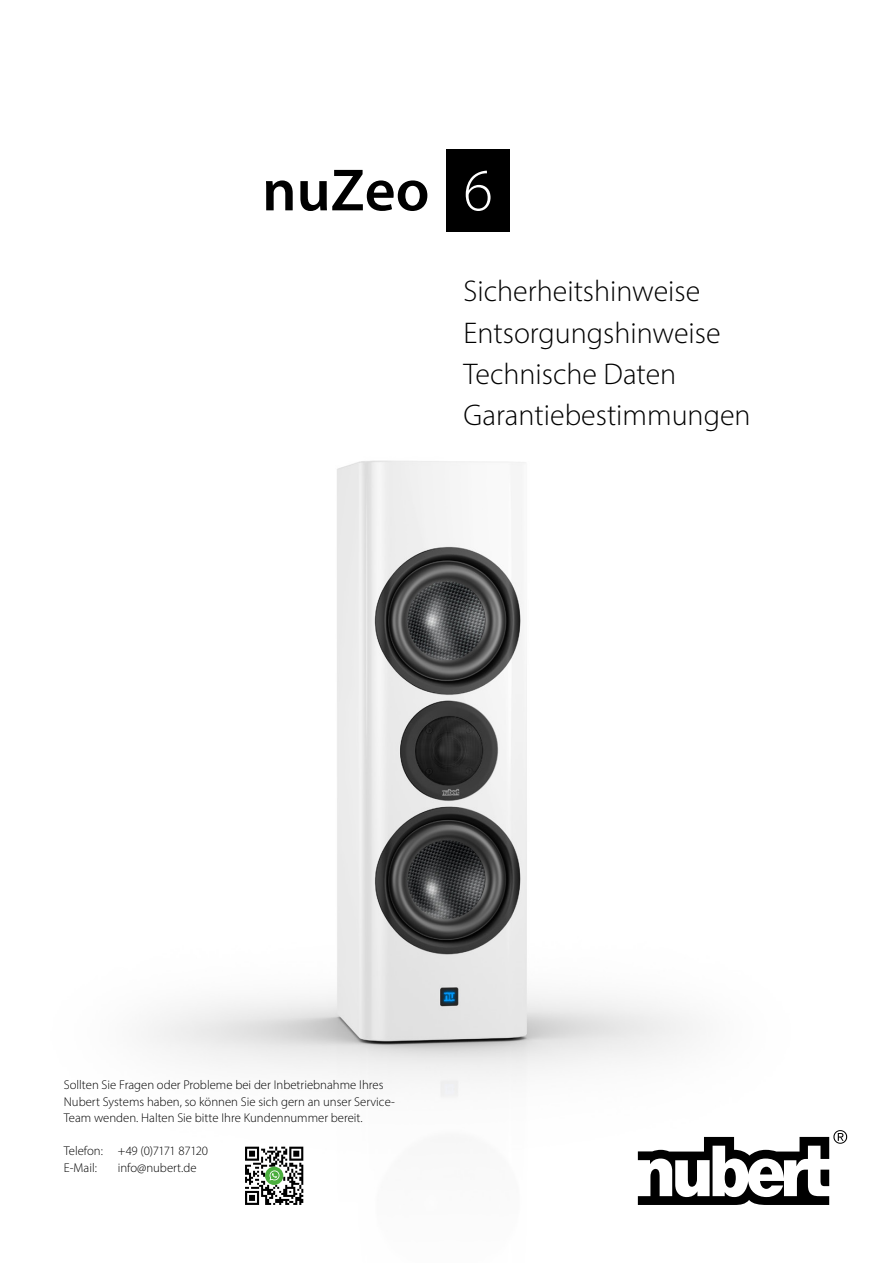
<style>
.page{position:relative;width:893px;height:1263px;background:#fff}
.page>*{position:absolute;margin:0;border:0;box-sizing:border-box;transform-origin:0 0}
.t1{font:600 60px "Myriad Pro";color:#000}
.t2{font:300 60px "Myriad Pro";color:#fff}
.t3{font:300 30px/41.2px "Myriad Pro";color:#000}
.t4{font:300 12.75px/16.5px "Myriad Pro";color:#000}
</style>
<div class="page">
<img style="left:147px;top:460px;width:701px;height:745px">
<svg style="left:638px;top:1130px;width:209px;height:75px"></svg>
<div style="left:240px;top:1141px;width:68px;height:68px;background:#fff"></div>
<svg style="left:245px;top:1147px;width:58px;height:58px"></svg>
<div style="left:446px;top:149px;width:64px;height:82px;background:#000"></div>
<h1 class="t1" style="left:262px;top:152px;width:169px">nuZeo</h1>
<h1 class="t2" style="left:463px;top:154px;width:31px">6</h1>
<h2 class="t3" style="left:463px;top:270px;width:289px">Sicherheitshinweise<br>Entsorgungshinweise<br>Technische Daten<br>Garantiebestimmungen</h2>
<p class="t4" style="left:64px;top:1077px;width:333px">Sollten Sie Fragen oder Probleme bei der Inbetriebnahme Ihres<br>Nubert Systems haben, so können Sie sich gern an unser Service-<br>Team wenden. Halten Sie bitte Ihre Kundennummer bereit.</p>
<p class="t4" style="left:64px;top:1143px;width:146px">Telefon: +49 (0)7171 87120<br>E-Mail:</p>
<p class="t4" style="left:118px;top:1159px;width:80px">info@nubert.de</p>
</div>
